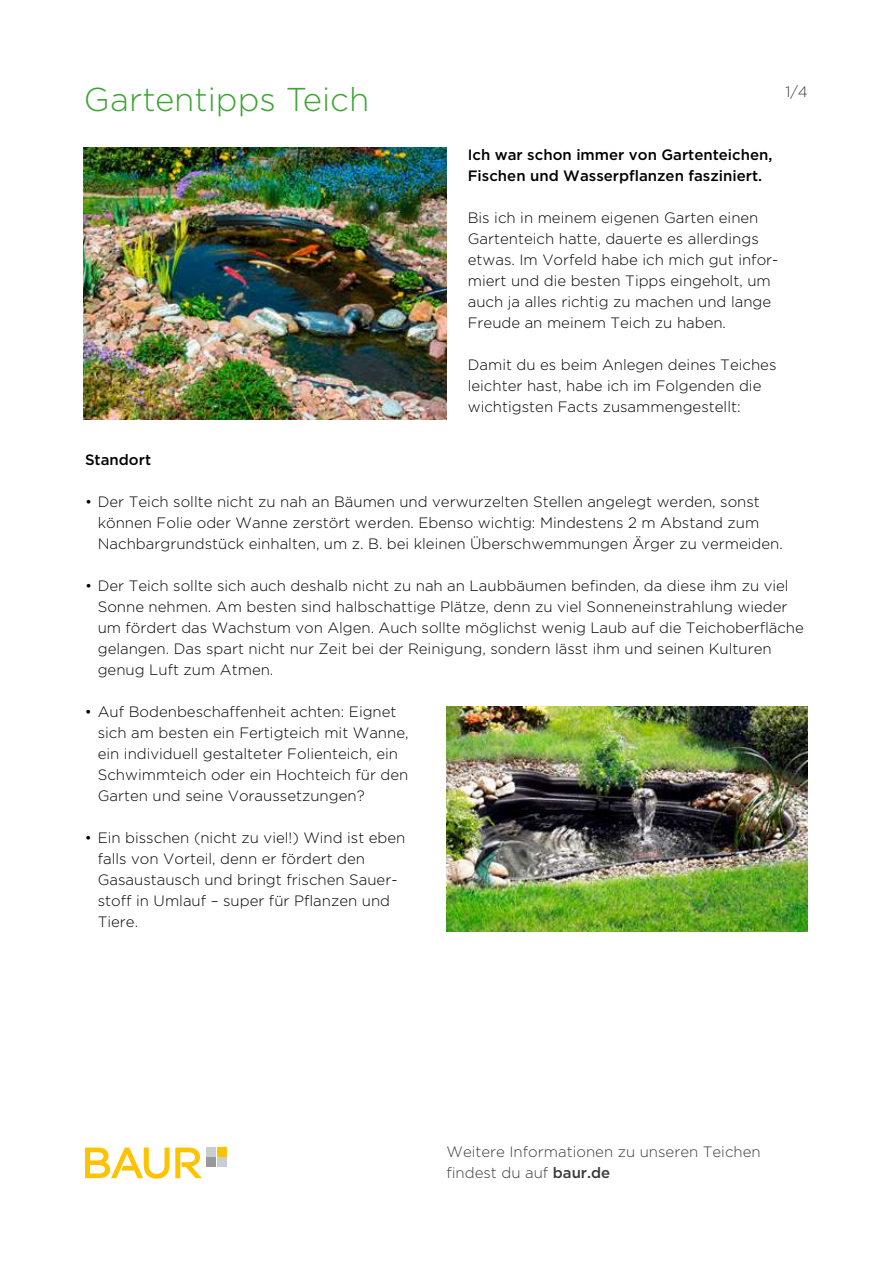
<style>
.page{position:relative;width:893px;height:1263px;background:#fff}
.page>*{position:absolute;margin:0;border:0;box-sizing:border-box;transform-origin:0 0}
.t1{font:300 33px "Gotham";color:#3da434}
.t2{font:300 15px/21px "Gotham";color:#000}
.t3{font:500 15px/21px "Gotham";color:#000}
.t4{font:300 15px/21px "Gotham";color:#383a3a}
.s1{font-weight:500}
</style>
<div class="page">
<div style="left:207px;top:1147px;width:9px;height:9px;background:#c7cdd0"></div>
<div style="left:217px;top:1147px;width:9px;height:9px;background:#fdc300"></div>
<div style="left:207px;top:1158px;width:9px;height:9px;background:#969a9c"></div>
<div style="left:217px;top:1158px;width:9px;height:9px;background:#c7cdd0"></div>
<svg style="left:85px;top:1147px;width:117px;height:31px"></svg>
<img style="left:84px;top:148px;width:362px;height:272px">
<img style="left:446px;top:707px;width:362px;height:224px">
<h1 class="t1" style="left:84px;top:79px;width:287px">Gartentipps Teich</h1>
<p class="t4" style="left:785px;top:81px;width:24px">1/4</p>
<p class="t3" style="left:468px;top:144px;width:306px">Ich war schon immer von Gartenteichen,<br>Fischen und Wasserpflanzen fasziniert.</p>
<p class="t2" style="left:468px;top:207px;width:312px">Bis ich in meinem eigenen Garten einen Gartenteich hatte, dauerte es allerdings etwas. Im Vorfeld habe ich mich gut infor&shy;miert und die besten Tipps eingeholt, um auch ja alles richtig zu machen und lange Freude an meinem Teich zu haben.</p>
<p class="t2" style="left:468px;top:354px;width:310px">Damit du es beim Anlegen deines Teiches leichter hast, habe ich im Folgenden die wichtigsten Facts zusammengestellt:</p>
<p class="t3" style="left:85px;top:449px;width:68px">Standort</p>
<p class="t2" style="left:98px;top:491px;width:687px;text-indent:-13px">• Der Teich sollte nicht zu nah an Bäumen und verwurzelten Stellen angelegt werden, sonst können Folie oder Wanne zerstört werden. Ebenso wichtig: Mindestens 2 m Abstand zum<br>Nachbargrundstück einhalten, um z. B. bei kleinen Überschwemmungen Ärger zu vermeiden.</p>
<p class="t2" style="left:98px;top:575px;width:708px;text-indent:-13px">• Der Teich sollte sich auch deshalb nicht zu nah an Laubbäumen befinden, da diese ihm zu viel Sonne nehmen. Am besten sind halbschattige Plätze, denn zu viel Sonneneinstrahlung wieder um fördert das Wachstum von Algen. Auch sollte möglichst wenig Laub auf die Teichoberfläche gelangen. Das spart nicht nur Zeit bei der Reinigung, sondern lässt ihm und seinen Kulturen genug Luft zum Atmen.</p>
<p class="t2" style="left:98px;top:701px;width:312px;text-indent:-13px">• Auf Bodenbeschaffenheit achten: Eignet sich am besten ein Fertigteich mit Wanne, ein individuell gestalteter Folienteich, ein Schwimmteich oder ein Hochteich für den Garten und seine Voraussetzungen?</p>
<p class="t2" style="left:98px;top:827px;width:309px;text-indent:-13px">• Ein bisschen (nicht zu viel!) Wind ist eben falls von Vorteil, denn er fördert den Gasaustausch und bringt frischen Sauer&shy;stoff in Umlauf – super für Pflanzen und Tiere.</p>
<p class="t4" style="left:446px;top:1140px;width:316px">Weitere Informationen zu unseren Teichen findest du auf <span class="s1">baur.de</span></p>
</div>
